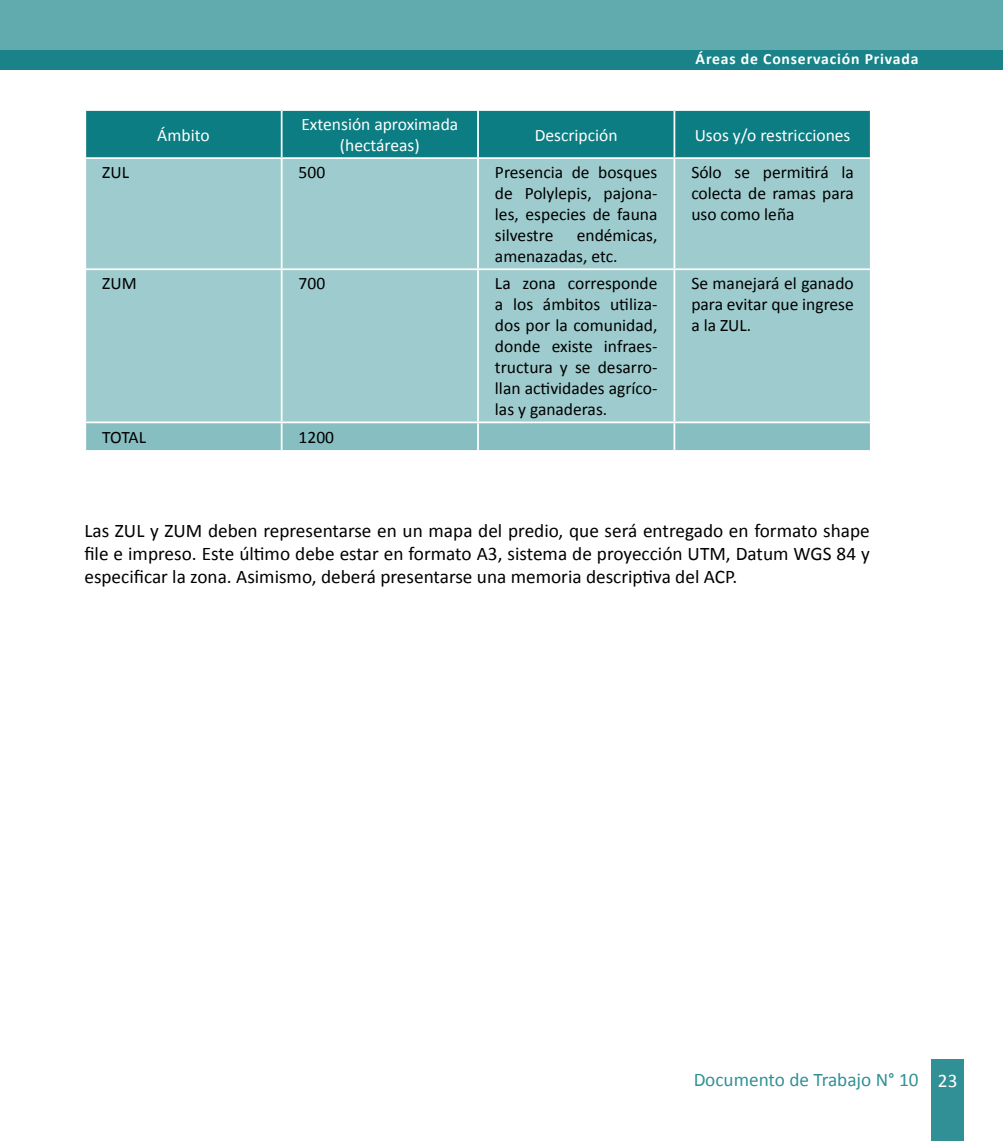
<style>
.page{position:relative;width:1003px;height:1141px;background:#fff}
.page>*{position:absolute;margin:0;border:0;box-sizing:border-box;transform-origin:0 0}
.t1{font:19.25px/23.1px "Calibri";color:#000;text-align:justify}
.t2{font:19.25px "Calibri";color:#0c7d83}
.t3{font:17.5px/21px "Calibri";color:#000;text-align:justify}
.t4{font:17.5px/21px "Calibri";color:#fff;text-align:center}
.t5{font:700 15.75px "Calibri";letter-spacing:.05em;color:#fff}
.s1{color:#fff}
</style>
<div class="page">
<div style="left:930px;top:1060px;width:33px;height:81px;background:#319095"></div>
<svg style="left:0;top:0;width:1002px;height:69px;background:#4d9fa3"></svg>
<div style="left:86px;top:111px;width:783px;height:46px;background:#0c7d83"></div>
<div style="left:86px;top:159px;width:783px;height:263px;background:#9ecbcd"></div>
<hr style="left:281px;top:111px;width:1px;height:46px;background:#fff">
<hr style="left:477px;top:111px;width:1px;height:46px;background:#fff">
<hr style="left:673px;top:111px;width:2px;height:46px;background:#fff">
<hr style="left:281px;top:159px;width:1px;height:109px;background:#fff">
<hr style="left:477px;top:159px;width:1px;height:109px;background:#fff">
<hr style="left:673px;top:159px;width:2px;height:109px;background:#fff">
<hr style="left:84px;top:268px;width:197px;height:2px;background:#fff">
<hr style="left:281px;top:268px;width:197px;height:2px;background:#fff">
<hr style="left:281px;top:270px;width:1px;height:152px;background:#fff">
<hr style="left:478px;top:268px;width:196px;height:2px;background:#fff">
<hr style="left:477px;top:270px;width:1px;height:152px;background:#fff">
<hr style="left:674px;top:268px;width:197px;height:2px;background:#fff">
<hr style="left:673px;top:270px;width:2px;height:152px;background:#fff">
<svg style="left:85px;top:422px;width:784px;height:28px;background:#8bc0c3"></svg>
<hr style="left:674px;top:422px;width:197px;height:1px;background:#fff">
<hr style="left:673px;top:423px;width:2px;height:27px;background:#fff">
<p class="t5" style="left:695px;top:49px;width:224px">Áreas de Conservación Privada</p>
<p class="t4" style="left:157px;top:124px;width:54px">Ámbito</p>
<p class="t4" style="left:301px;top:114px;width:158px">Extensión aproximada (hectáreas)</p>
<p class="t4" style="left:534px;top:124px;width:84px">Descripción</p>
<p class="t4" style="left:694px;top:124px;width:157px">Usos y/o restricciones</p>
<p class="t3" style="left:102px;top:162px;width:28px">ZUL</p>
<p class="t3" style="left:298px;top:162px;width:28px">500</p>
<p class="t3" style="left:495px;top:162px;width:164px">Presencia de bosques de Polylepis, pajona&shy;les, especies de fauna silvestre</p>
<p class="t3" style="left:495px;top:225px;width:164px;text-indent:82px">endémicas, amenazadas, etc.</p>
<p class="t3" style="left:691px;top:162px;width:164px">Sólo se permitirá la colecta de ramas para uso como leña</p>
<p class="t3" style="left:102px;top:273px;width:36px">ZUM</p>
<p class="t3" style="left:298px;top:273px;width:28px">700</p>
<p class="t3" style="left:495px;top:273px;width:164px">La zona corresponde a los ámbitos utiliza&shy;dos por la comunidad, donde existe infraes&shy;tructura y se desarro&shy;llan actividades agríco&shy;las y ganaderas.</p>
<p class="t3" style="left:691px;top:273px;width:164px">Se manejará el ganado para evitar que ingrese a la ZUL.</p>
<p class="t3" style="left:102px;top:426px;width:45px">TOTAL</p>
<p class="t3" style="left:298px;top:426px;width:37px">1200</p>
<p class="t1" style="left:84px;top:519px;width:786px">Las ZUL y ZUM deben representarse en un mapa del predio, que será entregado en formato shape file e impreso. Este último debe estar en formato A3, sistema de proyección UTM, Datum WGS 84 y especificar la zona. Asimismo, deberá presentarse una memoria descriptiva del ACP.</p>
<p class="t2" style="left:693px;top:1067px;width:265px">Documento de Trabajo N° 10 <span class="s1">23</span></p>
</div>
